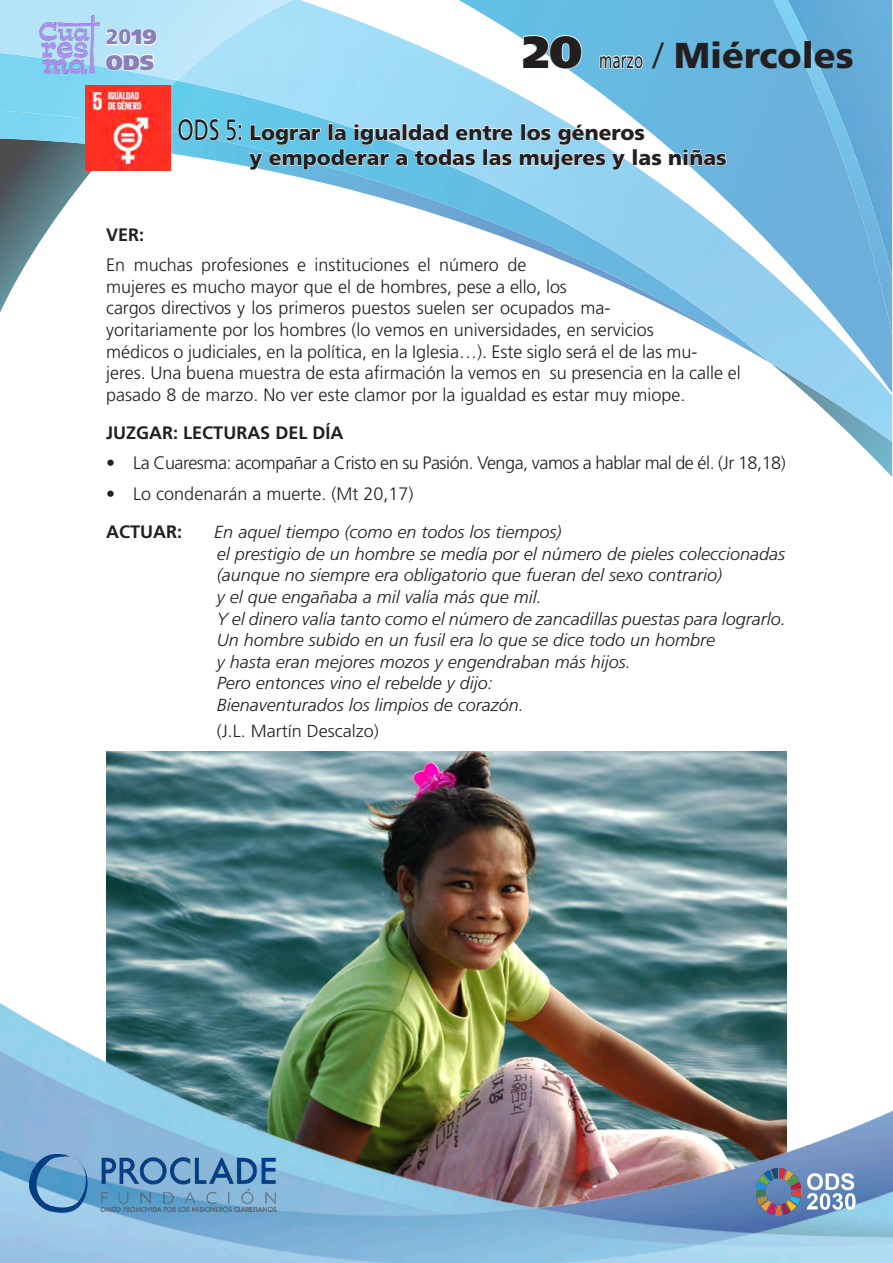
<style>
.page{position:relative;width:893px;height:1263px;background:#fff}
.page>*{position:absolute;margin:0;border:0;box-sizing:border-box;transform-origin:0 0}
.t1{font:900 36px "Frutiger LT Std";color:#231f20}
.Título{font:900 21px "Frutiger LT Std";color:#231f20}
.t2{font:900 21px/25.2px "Frutiger LT Std";color:#8a7eba}
.t3{font:300 18px/21.6px "Frutiger LT Std";color:#231f20}
.t4{font:300 18px "Frutiger LT Std";letter-spacing:-.025em;color:#231f20}
.t5{font:700 18px "Frutiger LT Std";color:#231f20}
.t6{font:italic 300 17.4px "Frutiger LT Std";color:#231f20}
.t7{font:300 17.4px "Frutiger LT Std";color:#231f20}
.s1{font-style:inherit}
.s2{font-size:45px}
.s3{font-weight:400;font-size:22.5px}
.s4{font-weight:300}
.s5{font-weight:400;font-size:29.4px}
</style>
<div class="page">
<img style="left:858px;top:442px;width:34px;height:35px">
<img style="left:177px;top:0;width:715px;height:442px">
<svg style="left:300px;top:0;width:593px;height:396px"></svg>
<svg style="left:0;top:146px;width:112px;height:167px"></svg>
<img style="left:0;top:125px;width:85px;height:21px">
<img style="left:0;top:80px;width:177px;height:45px">
<img style="left:0;top:0;width:293px;height:80px">
<svg style="left:105px;top:28px;width:53px;height:18px"></svg>
<svg style="left:105px;top:53px;width:50px;height:18px"></svg>
<img style="left:40px;top:15px;width:59px;height:59px">
<img style="left:106px;top:752px;width:681px;height:91px">
<img style="left:0;top:843px;width:893px;height:420px">
<svg style="left:178px;top:118px;width:41px;height:23px"></svg>
<svg style="left:226px;top:118px;width:16px;height:23px"></svg>
<svg style="left:249px;top:123px;width:264px;height:47px;background:#93d6ef"></svg>
<svg style="left:519px;top:124px;width:143px;height:46px"></svg>
<svg style="left:669px;top:149px;width:58px;height:17px"></svg>
<img style="left:85px;top:85px;width:85px;height:85px">
<svg style="left:522px;top:34px;width:61px;height:36px"></svg>
<svg style="left:599px;top:55px;width:45px;height:15px"></svg>
<img style="left:756px;top:1168px;width:101px;height:48px">
<img style="left:30px;top:1154px;width:246px;height:58px">
<p class="t2" style="left:106px;top:24px;width:52px"><span class="s1">20</span>19<br>ODS</p>
<p class="t1" style="left:522px;top:33px;width:333px"><span class="s2">20</span> <span class="s3">marzo</span> <span class="s4">/</span> Miércoles</p>
<p class="Título" style="left:178px;top:120px;width:469px"><span class="s5">ODS 5:</span> Lograr la igualdad entre los géneros</p>
<p class="Título" style="left:250px;top:145px;width:479px">y empoderar a todas las mujeres y las niñas</p>
<p class="t5" style="left:106px;top:224px;width:40px">VER:</p>
<p class="t3" style="left:106px;top:254px;width:636px">En muchas profesiones e instituciones el número de<br>mujeres es mucho mayor que el de hombres, pese a ello, los<br>cargos directivos y los primeros puestos suelen ser ocupados ma-<br>yoritariamente por los hombres (lo vemos en universidades, en servicios<br>médicos o judiciales, en la política, en la Iglesia…). Este siglo será el de las mu&shy;jeres. Una buena muestra de esta afirmación la vemos en su presencia en la calle el pasado 8 de marzo. No ver este clamor por la igualdad es estar muy miope.</p>
<p class="t5" style="left:106px;top:422px;width:239px">JUZGAR: LECTURAS DEL DÍA</p>
<p class="t4" style="left:106px;top:453px;width:681px">• La Cuaresma: acompañar a Cristo en su Pasión. Venga, vamos a hablar mal de él. (Jr 18,18)</p>
<p class="t3" style="left:106px;top:483px;width:309px">• Lo condenarán a muerte. (Mt 20,17)</p>
<p class="t5" style="left:106px;top:521px;width:77px">ACTUAR:</p>
<p class="t6" style="left:214px;top:522px;width:349px">En aquel tiempo (como en todos los tiempos)</p>
<p class="t6" style="left:217px;top:544px;width:570px">el prestigio de un hombre se medía por el número de pieles coleccionadas</p>
<p class="t6" style="left:217px;top:565px;width:507px">(aunque no siempre era obligatorio que fueran del sexo contrario)</p>
<p class="t6" style="left:217px;top:587px;width:327px">y el que engañaba a mil valía más que mil.</p>
<p class="t6" style="left:217px;top:609px;width:570px">Y el dinero valía tanto como el número de zancadillas puestas para lograrlo.</p>
<p class="t6" style="left:217px;top:630px;width:500px">Un hombre subido en un fusil era lo que se dice todo un hombre</p>
<p class="t6" style="left:217px;top:652px;width:416px">y hasta eran mejores mozos y engendraban más hijos.</p>
<p class="t6" style="left:217px;top:673px;width:278px">Pero entonces vino el rebelde y dijo:</p>
<p class="t6" style="left:217px;top:695px;width:309px">Bienaventurados los limpios de corazón.</p>
<p class="t7" style="left:217px;top:721px;width:163px">(J.L. Martín Descalzo)</p>
</div>
